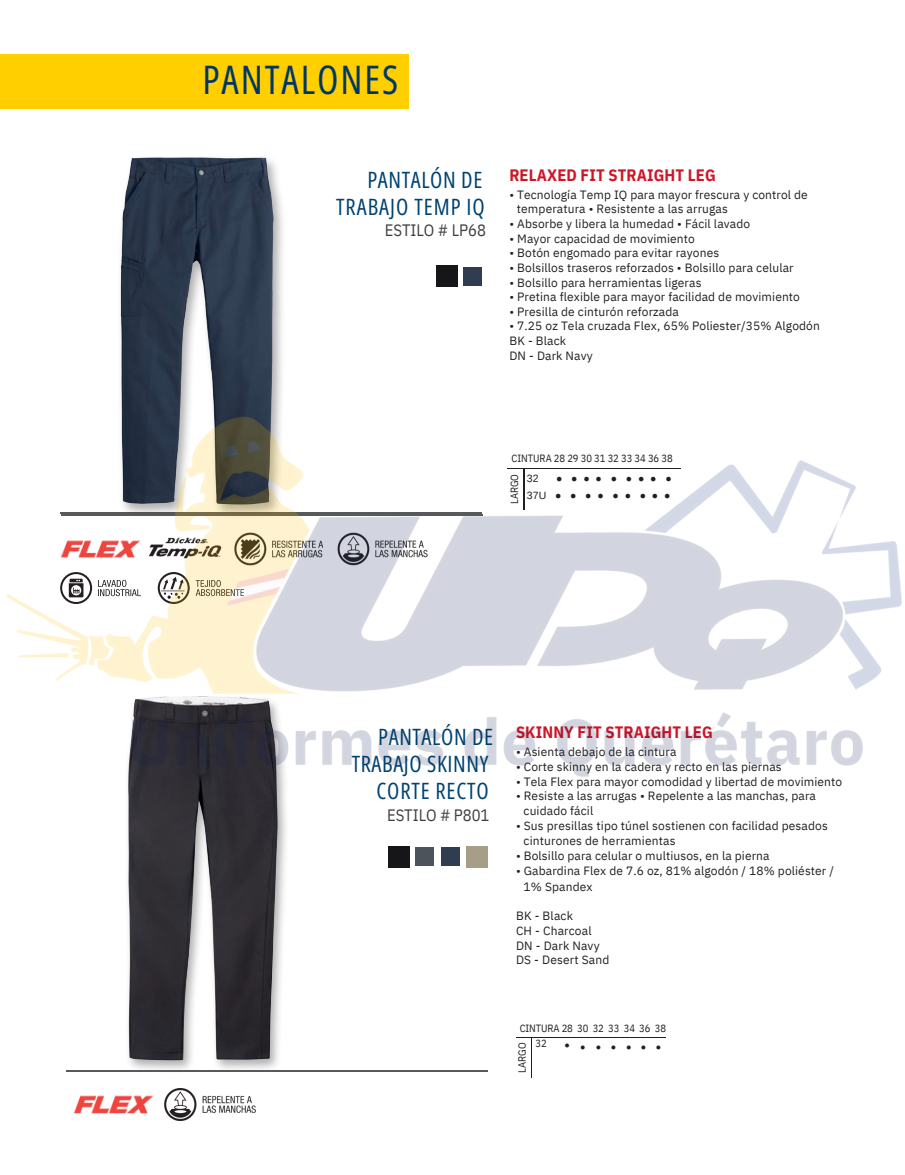
<style>
.page{position:relative;width:905px;height:1175px;background:#fff}
.page>*{position:absolute;margin:0;border:0;box-sizing:border-box;transform-origin:0 0}
.t1{font:39.3px "Open Sans Condensed";letter-spacing:.05em;color:#003767}
.t2{font:22.5px/27px "Open Sans Condensed";letter-spacing:.03em;color:#004372;text-align:right}
.t3{font:700 16.5px "IBM Plex Sans Cond";letter-spacing:.005em;color:#ce1627}
.t4{font:16.5px "IBM Plex Sans Cond";letter-spacing:-.005em;color:#414042}
.t5{font:12px/14.7px "IBM Plex Sans";letter-spacing:.01em;color:#231f20}
.t6{font:10.5px "IBM Plex Sans Cond";letter-spacing:-.005em;color:#231f20}
.t7{font:10.5px "Arimo";color:#231f20}
.t8{font:9px "Arimo";color:#231f20}
.t9{font:9px "Liberation Serif";color:#231f20}
</style>
<div class="page">
<img style="left:120px;top:157px;width:163px;height:221px">
<img style="left:121px;top:157px;width:93px;height:221px">
<img style="left:463px;top:267px;width:18px;height:18px">
<div style="left:0;top:54px;width:409px;height:54px;background:#ffcf00"></div>
<div style="left:436px;top:265px;width:21px;height:22px;background:#161619"></div>
<img style="left:129px;top:797px;width:157px;height:273px">
<img style="left:128px;top:797px;width:150px;height:263px">
<hr style="left:66px;top:1070px;width:421px;height:2px;background:#58595b">
<img style="left:73px;top:1095px;width:80px;height:19px">
<div style="left:388px;top:846px;width:21px;height:21px;background:#161619"></div>
<img style="left:415px;top:847px;width:18px;height:18px">
<div style="left:466px;top:846px;width:22px;height:21px;background:#a69e88"></div>
<img style="left:442px;top:847px;width:18px;height:18px">
<img style="left:165px;top:1088px;width:90px;height:32px">
<hr style="left:516px;top:1037px;width:149px;height:1px;background:#231f20">
<hr style="left:531px;top:1037px;width:1px;height:40px;background:#231f20">
<img style="left:7px;top:378px;width:895px;height:419px">
<p class="t1" style="left:202px;top:52px;width:197px">PANTALONES</p>
<h4 class="t2" style="left:367px;top:165px;width:116px">PANTALÓN DE</h4>
<h2 class="t2" style="left:336px;top:192px;width:150px">TRABAJO TEMP IQ</h2>
<h2 class="t4" style="left:385px;top:219px;width:103px">ESTILO # LP68</h2>
<p class="t3" style="left:509px;top:164px;width:208px">RELAXED FIT STRAIGHT LEG</p>
<p class="t5" style="left:509px;top:187px;width:300px">• Tecnología Temp IQ para mayor frescura y control de</p>
<p class="t5" style="left:517px;top:201px;width:212px">temperatura • Resistente a las arrugas</p>
<h2 class="t5" style="left:509px;top:216px;width:242px">• Absorbe y libera la humedad • Fácil lavado</h2>
<h2 class="t5" style="left:509px;top:231px;width:187px">• Mayor capacidad de movimiento</h2>
<h2 class="t5" style="left:509px;top:245px;width:211px">• Botón engomado para evitar rayones</h2>
<h2 class="t5" style="left:509px;top:260px;width:286px">• Bolsillos traseros reforzados • Bolsillo para celular</h2>
<h2 class="t5" style="left:509px;top:275px;width:194px">• Bolsillo para herramientas ligeras</h2>
<h2 class="t5" style="left:509px;top:289px;width:292px">• Pretina flexible para mayor facilidad de movimiento</h2>
<h2 class="t5" style="left:509px;top:304px;width:171px">• Presilla de cinturón reforzada</h2>
<h2 class="t5" style="left:509px;top:318px;width:312px">• 7.25 oz Tela cruzada Flex, 65% Poliester/35% Algodón<br>BK - Black<br>DN - Dark Navy</h2>
<h4 class="t6" style="left:511px;top:451px;width:163px">CINTURA 28 29 30 31 32 33 34 36 38</h4>
<h4 class="t7" style="left:527px;top:473px;width:13px">32</h4>
<h4 class="t7" style="left:556px;top:473px;width:117px">● ● ● ● ● ● ● ● ●</h4>
<p class="t7" style="left:527px;top:490px;width:145px">37U ● ● ●● ●● ●●●</p>
<p class="t6" style="left:507px;top:504px;width:31px;rotate:-90deg">LARGO</p>
<p class="t2" style="left:352px;top:723px;width:143px">PANTALÓN DE<br>TRABAJO SKINNY</p>
<h4 class="t2" style="left:376px;top:777px;width:114px">CORTE RECTO</h4>
<h4 class="t4" style="left:387px;top:803px;width:104px">ESTILO # P801</h4>
<p class="t3" style="left:516px;top:721px;width:198px">SKINNY FIT STRAIGHT LEG</p>
<p class="t5" style="left:516px;top:744px;width:162px">• Asienta debajo de la cintura</p>
<p class="t5" style="left:516px;top:759px;width:267px">• Corte skinny en la cadera y recto en las piernas</p>
<p class="t5" style="left:516px;top:773px;width:328px">• Tela Flex para mayor comodidad y libertad de movimiento</p>
<p class="t5" style="left:516px;top:788px;width:301px">• Resiste a las arrugas • Repelente a las manchas, para</p>
<h5 class="t5" style="left:523px;top:803px;width:71px">cuidado fácil</h5>
<p class="t5" style="left:516px;top:818px;width:313px">• Sus presillas tipo túnel sostienen con facilidad pesados</p>
<h5 class="t5" style="left:523px;top:833px;width:153px">cinturones de herramientas</h5>
<h5 class="t5" style="left:516px;top:848px;width:255px">• Bolsillo para celular o multiusos, en la pierna</h5>
<h5 class="t5" style="left:516px;top:863px;width:319px">• Gabardina Flex de 7.6 oz, 81% algodón / 18% poliéster /</h5>
<h2 class="t5" style="left:523px;top:878px;width:70px">1% Spandex</h2>
<p class="t5" style="left:516px;top:908px;width:95px">BK - Black<br>CH - Charcoal<br>DN - Dark Navy<br>DS - Desert Sand</p>
<h3 class="t6" style="left:519px;top:1021px;width:148px">CINTURA 28 30 32 33 34 36 38</h3>
<h4 class="t6" style="left:535px;top:1036px;width:13px">32</h4>
<h4 class="t9" style="left:564px;top:1039px;width:7px">●</h4>
<h4 class="t8" style="left:580px;top:1041px;width:7px">●</h4>
<p class="t8" style="left:595px;top:1041px;width:7px">●</p>
<p class="t8" style="left:610px;top:1041px;width:22px">● ●</p>
<h4 class="t8" style="left:640px;top:1041px;width:7px">●</h4>
<h4 class="t8" style="left:655px;top:1041px;width:7px">●</h4>
<h4 class="t6" style="left:515px;top:1072px;width:31px;rotate:-90deg">LARGO</h4>
</div>
